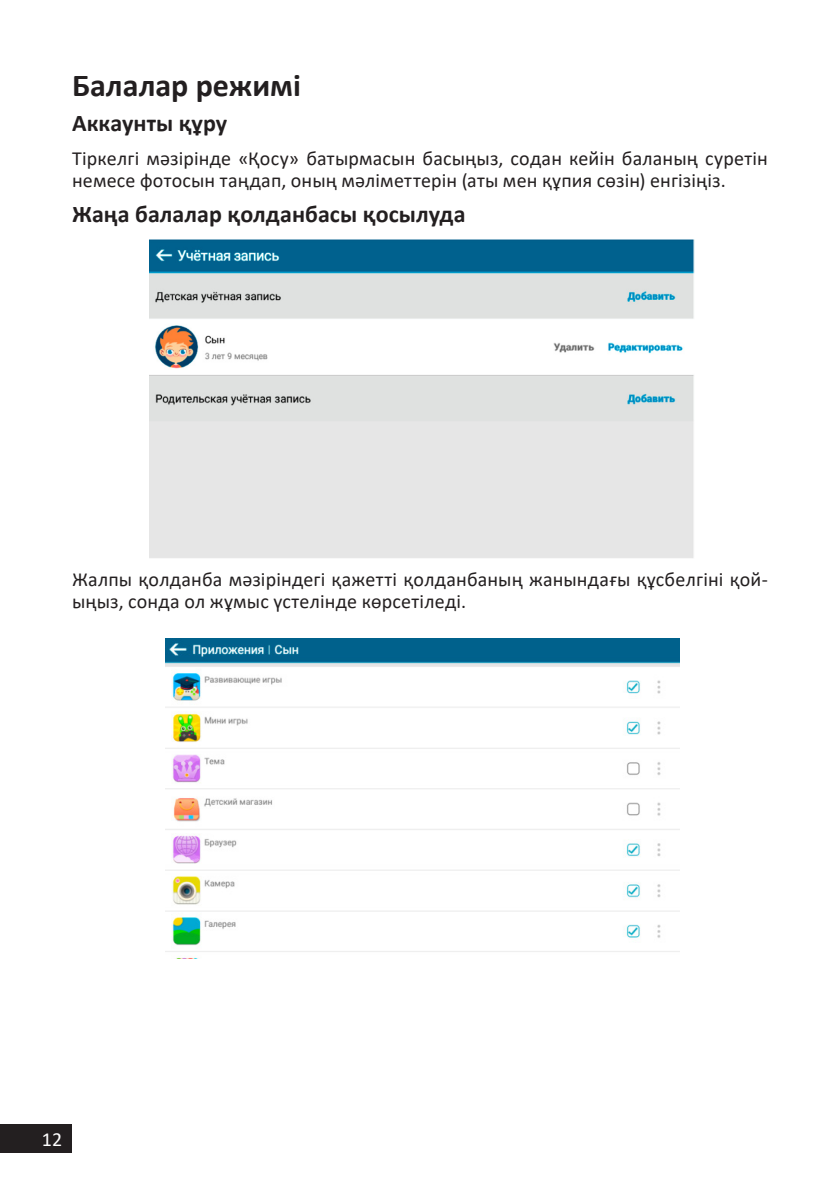
<style>
.page{position:relative;width:840px;height:1191px;background:#fff}
.page>*{position:absolute;margin:0;border:0;box-sizing:border-box;transform-origin:0 0}
.Заголовок_16{font:700 32px "Calibri";color:#231f20}
.Заголовок_12{font:700 24px "Calibri";color:#231f20}
.Заголовок_12-2{font:20px/22px "Calibri";letter-spacing:.01em;color:#231f20}
.t1{font:20px "Calibri";color:#fff}
</style>
<div class="page">
<div style="left:0;top:1124px;width:72px;height:28px;background:#231f20"></div>
<img style="left:150px;top:239px;width:544px;height:319px">
<img style="left:165px;top:639px;width:513px;height:319px">
<p class="Заголовок_16" style="left:72px;top:63px;width:230px">Балалар режимі</p>
<p class="Заголовок_12" style="left:72px;top:106px;width:157px">Аккаунты құру</p>
<p class="Заголовок_12-2" style="left:72px;top:147px;width:697px">Тіркелгі мәзірінде «Қосу» батырмасын басыңыз, содан кейін баланың суретін немесе фотосын таңдап, оның мәліметтерін (аты мен құпия сөзін) енгізіңіз.</p>
<p class="Заголовок_12" style="left:72px;top:197px;width:395px">Жаңа балалар қолданбасы қосылуда</p>
<p class="Заголовок_12-2" style="left:72px;top:567px;width:697px">Жалпы қолданба мәзіріндегі қажетті қолданбаның жанындағы құсбелгіні қой&shy;ыңыз, сонда ол жұмыс үстелінде көрсетіледі.</p>
<p class="t1" style="left:42px;top:1125px;width:22px">12</p>
</div>
